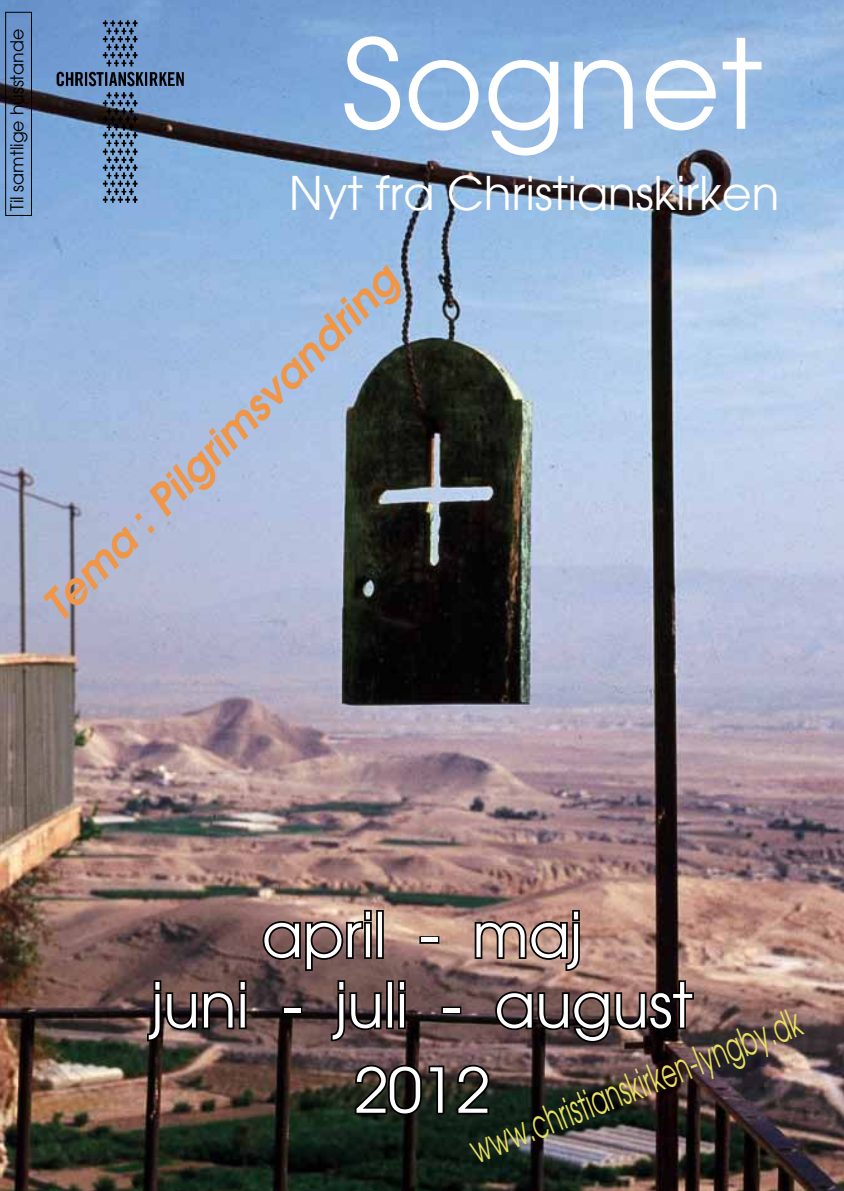
<style>
.page{position:relative;width:844px;height:1191px;background:#fff}
.page>*{position:absolute;margin:0;border:0;box-sizing:border-box;transform-origin:0 0}
.t1{font:122.5px "Avant Garde";color:#fff}
.t2{font:61.25px/70.4px "Avant Garde";color:#fff;text-align:center}
.t3{font:45.5px "Avant Garde";color:#fff}
.t4{font:italic 600 42px "Avant Garde";color:#ef9648}
.t5{font:39.38px "Avant Garde";color:#e8e062;scale:.6 1}
.t6{font:17.5px "Avant Garde";color:#000}
</style>
<div class="page">
<img style="left:0;top:0;width:843px;height:1191px">
<div style="left:5px;top:12px;width:27px;height:204px;border:1px solid #000"></div>
<svg style="left:261px;top:919px;width:104px;height:53px;background:#523d3c"></svg>
<div style="left:364px;top:922px;width:7px;height:37px;border:4px solid #000"></div>
<div style="left:364px;top:910px;width:7px;height:11px;border:4px solid #000"></div>
<div style="left:376px;top:910px;width:8px;height:49px;border:4px solid #000"></div>
<div style="left:419px;top:936px;width:20px;height:7px;border:4px solid #000"></div>
<svg style="left:473px;top:908px;width:109px;height:64px;background:#7c6058"></svg>
<svg style="left:145px;top:978px;width:91px;height:65px;background:#453532"></svg>
<div style="left:239px;top:992px;width:7px;height:37px;border:4px solid #000"></div>
<div style="left:239px;top:980px;width:7px;height:11px;border:4px solid #000"></div>
<div style="left:282px;top:1006px;width:20px;height:8px;border:4px solid #000"></div>
<svg style="left:329px;top:978px;width:54px;height:65px;background:#413030"></svg>
<div style="left:386px;top:980px;width:7px;height:49px;border:4px solid #000"></div>
<div style="left:398px;top:992px;width:7px;height:37px;border:4px solid #000"></div>
<div style="left:398px;top:980px;width:7px;height:11px;border:4px solid #000"></div>
<div style="left:441px;top:1006px;width:20px;height:8px;border:4px solid #000"></div>
<svg style="left:493px;top:978px;width:202px;height:66px;background:#473533"></svg>
<svg style="left:351px;top:1063px;width:95px;height:54px;background:#1c1b16"></svg>
<svg style="left:453px;top:1063px;width:38px;height:53px;background:#201f1a"></svg>
<img style="left:55px;top:18px;width:130px;height:185px">
<p class="t6" style="left:6px;top:211px;width:184px;rotate:-90deg">Til samtlige husstande</p>
<h1 class="t1" style="left:342px;top:10px;width:421px">Sognet</h1>
<p class="t3" style="left:289px;top:165px;width:491px">Nyt fra Christianskirken</p>
<p class="t4" style="left:31px;top:593px;width:482px;rotate:-45deg">Tema : Pilgrimsvandring</p>
<h2 class="t2" style="left:151px;top:900px;width:542px">april - maj<br>juni - juli - august</h2>
<h2 class="t2" style="left:354px;top:1055px;width:137px">2012</h2>
<p class="t5" style="left:462px;top:1129px;width:590px;rotate:-22deg">www.christianskirken-lyngby.dk</p>
</div>
